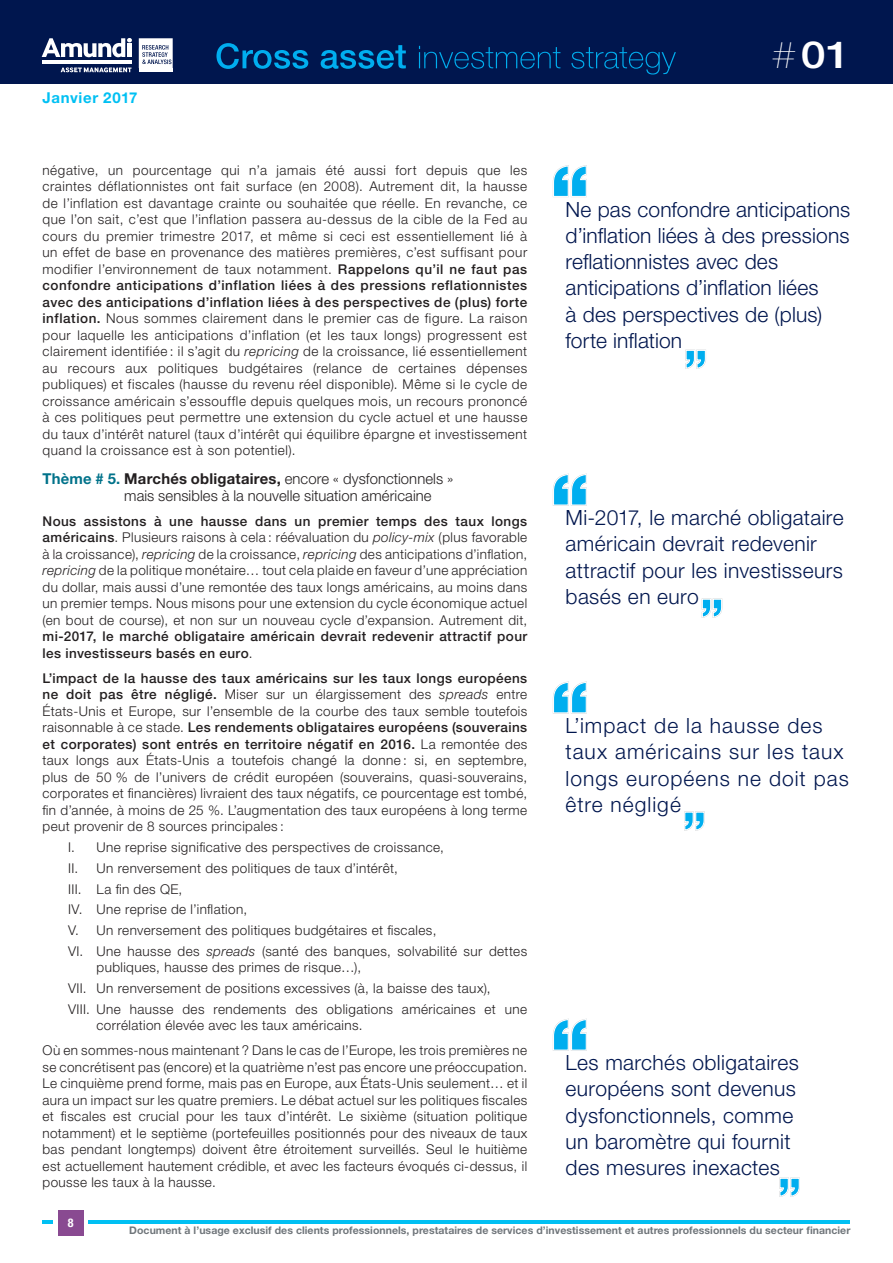
<style>
.page{position:relative;width:893px;height:1263px;background:#fff}
.page>*{position:absolute;margin:0;border:0;box-sizing:border-box;transform-origin:0 0}
.t1{font:500 37.35px "Helvetica Neue LT Std";color:#fff;scale:1.2 1}
.t2{font:300 21px/26.2px "Helvetica Neue LT Std";letter-spacing:.015em;color:#00164e}
.t3{font:300 21px/26.2px "Helvetica Neue LT Std";letter-spacing:.05em;color:#00164e}
.t4{font:300 15px/16.5px "Helvetica Neue LT Std";letter-spacing:.005em;color:#231f20}
.t5{font:700 15px "Helvetica Neue LT Std";letter-spacing:.045em;color:#00c0f3}
.t6{font:300 13.5px/16.5px "Helvetica Neue LT Std";letter-spacing:.03em;color:#231f20;text-align:justify}
.t7{font:500 13.5px/16.5px "Helvetica Neue LT Std";letter-spacing:.03em;color:#231f20}
.t8{font:700 condensed 12px "Helvetica Neue LT Std";color:#fff}
.t9{font:700 10.5px "Helvetica Neue LT Std";letter-spacing:.005em;color:#70767b}
.s1{font-weight:200;font-size:37.8px}
.s2{font-weight:500}
.s3{font-style:italic}
.s4{font-weight:700;color:#00728a}
.s5{font-weight:700}
.s6{font-weight:300}
</style>
<div class="page">
<hr style="left:43px;top:1220px;width:807px;height:4px;background:#00c0f3">
<div style="left:54px;top:1206px;width:34px;height:34px;background:#fff"></div>
<div style="left:58px;top:1210px;width:26px;height:25px;background:#894a91"></div>
<div style="left:0;top:0;width:893px;height:84px;background:#00164e"></div>
<svg style="left:216px;top:43px;width:460px;height:32px"></svg>
<hr style="left:42px;top:61px;width:90px;height:3px;background:#fff">
<svg style="left:42px;top:38px;width:90px;height:19px"></svg>
<div style="left:127px;top:43px;width:5px;height:14px;background:#fff"></div>
<svg style="left:61px;top:67px;width:71px;height:6px"></svg>
<hr style="left:139px;top:69px;width:34px;height:3px;background:#fff">
<svg style="left:139px;top:38px;width:34px;height:30px"></svg>
<svg style="left:779px;top:1177px;width:21px;height:20px"></svg>
<svg style="left:553px;top:1019px;width:34px;height:32px"></svg>
<svg style="left:701px;top:598px;width:21px;height:20px"></svg>
<svg style="left:553px;top:474px;width:34px;height:32px"></svg>
<svg style="left:684px;top:811px;width:21px;height:20px"></svg>
<svg style="left:553px;top:681px;width:34px;height:33px"></svg>
<svg style="left:685px;top:350px;width:21px;height:19px"></svg>
<svg style="left:553px;top:165px;width:34px;height:32px"></svg>
<p class="t5" style="left:43px;top:89px;width:96px">Janvier 2017</p>
<h1 class="t1" style="left:771px;top:33px;width:67px"><span class="s1">#</span>01</h1>
<p class="t6" style="left:43px;top:161px;width:486px">négative, un pourcentage qui n’a jamais été aussi fort depuis que les craintes déflationnistes ont fait surface (en 2008). Autrement dit, la hausse de l’inflation est davantage crainte ou souhaitée que réelle. En revanche, ce que l’on sait, c’est que l’inflation passera au-dessus de la cible de la Fed au cours du premier trimestre 2017, et même si ceci est essentiellement lié à un effet de base en provenance des matières premières, c’est suffisant pour modifier l’environnement de taux notamment. <span class="s2">Rappelons qu’il ne faut pas confondre anticipations d’inflation liées à des pressions reflationnistes avec des anticipations d’inflation liées à des perspectives de (plus) forte inflation.</span> Nous sommes clairement dans le premier cas de figure. La raison pour laquelle les anticipations d’inflation (et les taux longs) progressent est clairement identifiée : il s’agit du <span class="s3">repricing</span> de la croissance, lié essentiellement au recours aux politiques budgétaires (relance de certaines dépenses publiques) et fiscales (hausse du revenu réel disponible). Même si le cycle de croissance américain s’essouffle depuis quelques mois, un recours prononcé à ces politiques peut permettre une extension du cycle actuel et une hausse du taux d’intérêt naturel (taux d’intérêt qui équilibre épargne et investissement quand la croissance est à son potentiel).</p>
<p class="t4" style="left:124px;top:470px;width:331px;text-indent:-82px"><span class="s4">Thème # 5.</span> <span class="s5">Marchés obligataires,</span> encore « dysfonctionnels » mais sensibles à la nouvelle situation américaine</p>
<p class="t6" style="left:43px;top:513px;width:486px"><span class="s2">Nous assistons à une hausse dans un premier temps des taux longs américains</span>. Plusieurs raisons à cela : réévaluation du <span class="s3">policy-mix</span> (plus favorable à la croissance), <span class="s3">repricing</span> de la croissance, <span class="s3">repricing</span> des anticipations d’inflation, <span class="s3">repricing</span> de la politique monétaire… tout cela plaide en faveur d’une appréciation du dollar, mais aussi d’une remontée des taux longs américains, au moins dans un premier temps. Nous misons pour une extension du cycle économique actuel (en bout de course), et non sur un nouveau cycle d’expansion. Autrement dit,</p>
<p class="t7" style="left:43px;top:628px;width:486px">mi-2017, le marché obligataire américain devrait redevenir attractif pour les investisseurs basés en euro<span class="s6">.</span></p>
<p class="t6" style="left:43px;top:670px;width:486px"><span class="s2">L’impact de la hausse des taux américains sur les taux longs européens ne doit pas être négligé.</span> Miser sur un élargissement des <span class="s3">spreads</span> entre États-Unis et Europe, sur l’ensemble de la courbe des taux semble toutefois raisonnable à ce stade. <span class="s2">Les rendements obligataires européens (souverains et corporates) sont entrés en territoire négatif en 2016.</span> La remontée des taux longs aux États-Unis a toutefois changé la donne : si, en septembre, plus de 50 % de l’univers de crédit européen (souverains, quasi-souverains, corporates et financières) livraient des taux négatifs, ce pourcentage est tombé, fin d’année, à moins de 25 %. L’augmentation des taux européens à long terme peut provenir de 8 sources principales :</p>
<p class="t6" style="left:68px;top:837px;width:461px;line-height:20.7px;text-align:left">I. Une reprise significative des perspectives de croissance,<br>II. Un renversement des politiques de taux d’intérêt,<br>III. La fin des QE,<br>IV. Une reprise de l’inflation,<br>V. Un renversement des politiques budgétaires et fiscales,<br>VI. Une hausse des <span class="s3">spreads</span> (santé des banques, solvabilité sur dettes</p>
<p class="t6" style="left:68px;top:957px;width:461px;line-height:20.7px;text-align:left;text-indent:28px">publiques, hausse des primes de risque…),<br>VII. Un renversement de positions excessives (à, la baisse des taux),<br>VIII. Une hausse des rendements des obligations américaines et une</p>
<p class="t6" style="left:43px;top:1013px;width:486px;line-height:25px;text-indent:54px">corrélation élevée avec les taux américains.<br>Où en sommes-nous maintenant ? Dans le cas de l’Europe, les trois premières ne</p>
<p class="t6" style="left:43px;top:1058px;width:486px">se concrétisent pas (encore) et la quatrième n’est pas encore une préoccupation.<br>Le cinquième prend forme, mais pas en Europe, aux États-Unis seulement… et il aura un impact sur les quatre premiers. Le débat actuel sur les politiques fiscales et fiscales est crucial pour les taux d’intérêt. Le sixième (situation politique notamment) et le septième (portefeuilles positionnés pour des niveaux de taux bas pendant longtemps) doivent être étroitement surveillés. Seul le huitième est actuellement hautement crédible, et avec les facteurs évoqués ci-dessus, il pousse les taux à la hausse.</p>
<h2 class="t2" style="left:566px;top:1049px;width:235px">Les marchés obligataires européens sont devenus dysfonctionnels, comme un baromètre qui fournit des mesures inexactes</h2>
<h2 class="t2" style="left:566px;top:196px;width:286px">Ne pas confondre anticipations d’inflation liées à des pressions reflationnistes avec des anticipations d’inflation liées<br>à des perspectives de (plus) forte inflation</h2>
<h2 class="t2" style="left:566px;top:504px;width:279px">Mi-2017, le marché obligataire américain devrait redevenir attractif pour les investisseurs basés en euro</h2>
<h2 class="t3" style="left:566px;top:712px;width:285px">L’impact de la hausse des taux américains sur les taux longs européens ne doit pas être négligé</h2>
<p class="t8" style="left:68px;top:1215px;width:7px">8</p>
<p class="t9" style="left:129px;top:1224px;width:723px">Document à l’usage exclusif des clients professionnels, prestataires de services d’investissement et autres professionnels du secteur financier</p>
</div>
